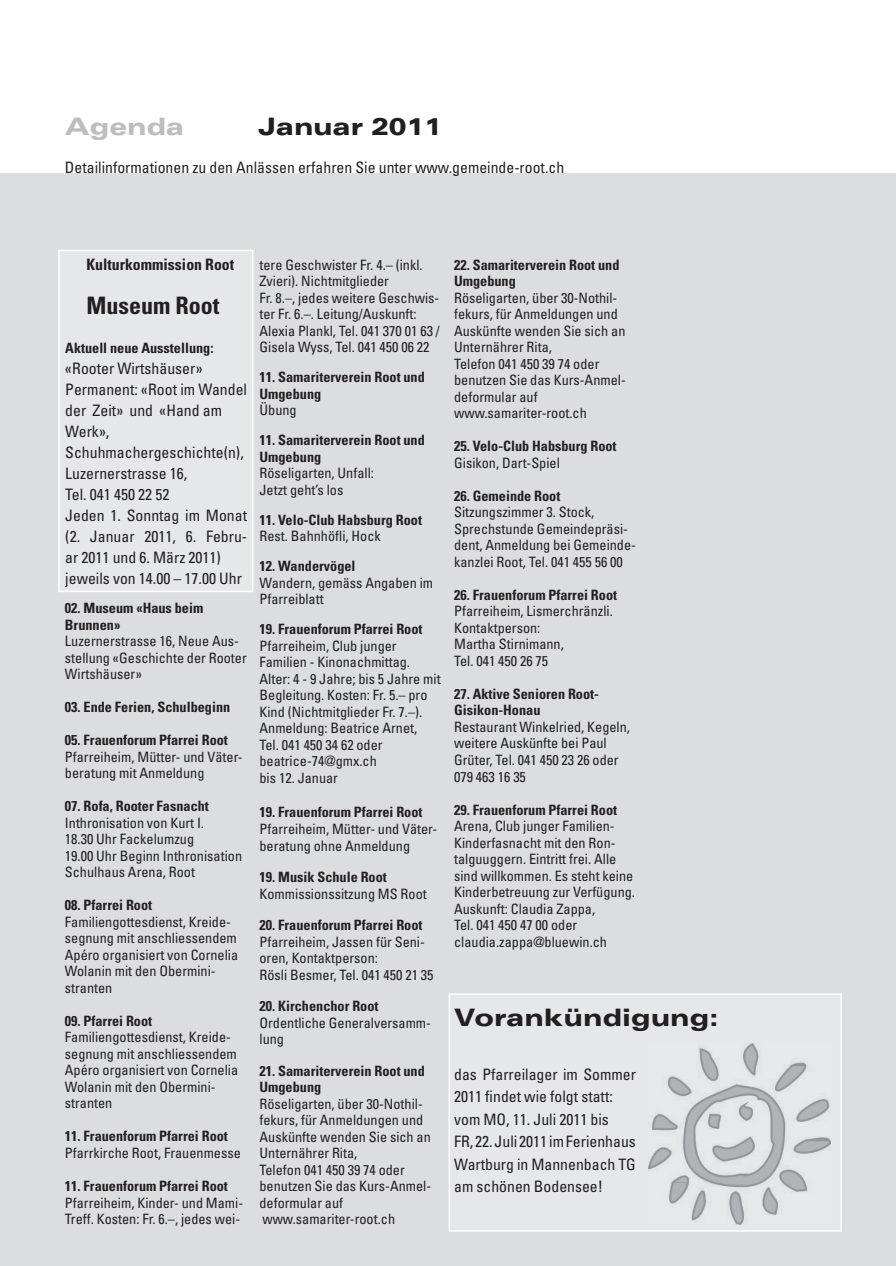
<style>
.page{position:relative;width:896px;height:1266px;background:#fff}
.page>*{position:absolute;margin:0;border:0;box-sizing:border-box;transform-origin:0 0}
.t1{font:900 expanded 24px "Univers";color:#231f20}
.t2{font:700 condensed 24px "Univers";color:#231f20}
.t3{font:900 expanded 24px "Univers";color:#bcbdc0}
.t4{font:condensed 15.75px/21px "Univers";color:#231f20}
.t5{font:700 condensed 15.75px "Univers";color:#231f20}
.t6{font:condensed 14.25px/16.5px "Univers";color:#231f20}
.t7{font:700 condensed 14.25px/16.5px "Univers";color:#231f20}
</style>
<div class="page">
<div style="left:0;top:173px;width:896px;height:1092px;background:#dcdddf"></div>
<div style="left:448px;top:993px;width:394px;height:238px;background:#e6e7e9;border:2px solid #fff"></div>
<div style="left:58px;top:250px;width:195px;height:342px;background:#e6e7e9;border:2px solid #fff"></div>
<img style="left:648px;top:1043px;width:182px;height:180px">
<h1 class="t3" style="left:65px;top:112px;width:121px">Agenda</h1>
<h1 class="t1" style="left:258px;top:112px;width:185px">Januar 2011</h1>
<p class="t4" style="left:65px;top:157px;width:501px">Detailinformationen zu den Anlässen erfahren Sie unter www.gemeinde-root.ch</p>
<p class="t5" style="left:87px;top:255px;width:149px">Kulturkommission Root</p>
<h1 class="t2" style="left:87px;top:290px;width:134px">Museum Root</h1>
<p class="t7" style="left:65px;top:339px;width:150px">Aktuell neue Ausstellung:</p>
<p class="t4" style="left:65px;top:357px;width:183px">«Rooter Wirtshäuser»<br>Permanent: «Root im Wandel der Zeit» und «Hand am<br>Werk»,<br>Schuhmachergeschichte(n),<br>Luzernerstrasse 16,<br>Tel. 041 450 22 52<br>Jeden 1. Sonntag im Monat (2. Januar 2011, 6. Febru&shy;ar 2011 und 6. März 2011) jeweils von 14.00 – 17.00 Uhr</p>
<p class="t7" style="left:65px;top:599px;width:140px">02. Museum «Haus beim<br>Brunnen»</p>
<p class="t6" style="left:65px;top:632px;width:183px">Luzernerstrasse 16, Neue Aus&shy;stellung «Geschichte der Rooter<br>Wirtshäuser»</p>
<p class="t7" style="left:65px;top:698px;width:167px">03. Ende Ferien, Schulbeginn</p>
<p class="t7" style="left:65px;top:731px;width:164px">05. Frauenforum Pfarrei Root</p>
<p class="t6" style="left:65px;top:748px;width:179px">Pfarreiheim, Mütter- und Väter&shy;beratung mit Anmeldung</p>
<p class="t7" style="left:65px;top:797px;width:145px">07. Rofa, Rooter Fasnacht</p>
<p class="t6" style="left:65px;top:814px;width:179px">Inthronisation von Kurt I.<br>18.30 Uhr Fackelumzug<br>19.00 Uhr Beginn Inthronisation<br>Schulhaus Arena, Root</p>
<p class="t7" style="left:65px;top:896px;width:89px">08. Pfarrei Root</p>
<p class="t6" style="left:65px;top:913px;width:175px">Familiengottesdienst, Kreide&shy;segnung mit anschliessendem<br>Apéro organisiert von Cornelia<br>Wolanin mit den Obermini&shy;stranten</p>
<p class="t7" style="left:65px;top:1012px;width:89px">09. Pfarrei Root</p>
<p class="t6" style="left:65px;top:1028px;width:175px">Familiengottesdienst, Kreide&shy;segnung mit anschliessendem<br>Apéro organisiert von Cornelia<br>Wolanin mit den Obermini&shy;stranten</p>
<p class="t7" style="left:65px;top:1127px;width:164px">11. Frauenforum Pfarrei Root</p>
<p class="t6" style="left:65px;top:1144px;width:177px">Pfarrkirche Root, Frauenmesse</p>
<p class="t7" style="left:65px;top:1177px;width:164px">11. Frauenforum Pfarrei Root</p>
<p class="t6" style="left:65px;top:1193px;width:180px">Pfarreiheim, Kinder- und Mami-<br>Treff. Kosten: Fr. 6.–, jedes wei-</p>
<p class="t6" style="left:259px;top:256px;width:182px">tere Geschwister Fr. 4.– (inkl.<br>Zvieri). Nichtmitglieder<br>Fr. 8.–, jedes weitere Geschwis&shy;ter Fr. 6.–. Leitung/Auskunft:<br>Alexia Plankl, Tel. 041 370 01 63 /<br>Gisela Wyss, Tel. 041 450 06 22</p>
<p class="t7" style="left:259px;top:369px;width:167px">11. Samariterverein Root und<br>Umgebung</p>
<p class="t6" style="left:259px;top:401px;width:39px">Übung</p>
<p class="t7" style="left:259px;top:432px;width:167px">11. Samariterverein Root und<br>Umgebung</p>
<p class="t6" style="left:259px;top:464px;width:116px">Röseligarten, Unfall:<br>Jetzt geht’s los</p>
<p class="t7" style="left:259px;top:511px;width:164px">11. Velo-Club Habsburg Root</p>
<p class="t6" style="left:259px;top:527px;width:123px">Rest. Bahnhöfli, Hock</p>
<p class="t7" style="left:259px;top:558px;width:97px">12. Wandervögel</p>
<p class="t6" style="left:259px;top:574px;width:175px">Wandern, gemäss Angaben im<br>Pfarreiblatt</p>
<p class="t7" style="left:259px;top:621px;width:164px">19. Frauenforum Pfarrei Root</p>
<p class="t6" style="left:259px;top:637px;width:183px">Pfarreiheim, Club junger<br>Familien - Kinonachmittag.<br>Alter: 4 - 9 Jahre; bis 5 Jahre mit<br>Begleitung. Kosten: Fr. 5.– pro<br>Kind (Nichtmitglieder Fr. 7.–).<br>Anmeldung: Beatrice Arnet,<br>Tel. 041 450 34 62 oder beatrice-74@gmx.ch<br>bis 12. Januar</p>
<p class="t7" style="left:259px;top:804px;width:164px">19. Frauenforum Pfarrei Root</p>
<p class="t6" style="left:259px;top:820px;width:179px">Pfarreiheim, Mütter- und Väter&shy;beratung ohne Anmeldung</p>
<p class="t7" style="left:259px;top:868px;width:129px">19. Musik Schule Root</p>
<p class="t6" style="left:259px;top:884px;width:169px">Kommissionssitzung MS Root</p>
<p class="t7" style="left:259px;top:916px;width:164px">20. Frauenforum Pfarrei Root</p>
<p class="t6" style="left:259px;top:932px;width:175px">Pfarreiheim, Jassen für Seni&shy;oren, Kontaktperson:<br>Rösli Besmer, Tel. 041 450 21 35</p>
<p class="t7" style="left:259px;top:997px;width:120px">20. Kirchenchor Root</p>
<p class="t6" style="left:259px;top:1013px;width:173px">Ordentliche Generalversamm&shy;lung</p>
<p class="t7" style="left:259px;top:1062px;width:167px">21. Samariterverein Root und<br>Umgebung</p>
<p class="t6" style="left:259px;top:1094px;width:173px">Röseligarten, über 30-Nothil&shy;fekurs, für Anmeldungen und<br>Auskünfte wenden Sie sich an<br>Unternährer Rita,<br>Telefon 041 450 39 74 oder benutzen Sie das Kurs-Anmel&shy;deformular auf www.samariter-root.ch</p>
<p class="t7" style="left:454px;top:256px;width:167px">22. Samariterverein Root und<br>Umgebung</p>
<p class="t6" style="left:454px;top:289px;width:173px">Röseligarten, über 30-Nothil&shy;fekurs, für Anmeldungen und<br>Auskünfte wenden Sie sich an<br>Unternährer Rita,<br>Telefon 041 450 39 74 oder benutzen Sie das Kurs-Anmel&shy;deformular auf www.samariter-root.ch</p>
<p class="t7" style="left:454px;top:438px;width:164px">25. Velo-Club Habsburg Root</p>
<p class="t6" style="left:454px;top:454px;width:107px">Gisikon, Dart-Spiel</p>
<p class="t7" style="left:454px;top:487px;width:108px">26. Gemeinde Root</p>
<p class="t6" style="left:454px;top:503px;width:183px">Sitzungszimmer 3. Stock,<br>Sprechstunde Gemeindepräsi&shy;dent, Anmeldung bei Gemeinde&shy;kanzlei Root, Tel. 041 455 56 00</p>
<p class="t7" style="left:454px;top:586px;width:164px">26. Frauenforum Pfarrei Root</p>
<p class="t6" style="left:454px;top:602px;width:160px">Pfarreiheim, Lismerchränzli.<br>Kontaktperson:<br>Martha Stirnimann,<br>Tel. 041 450 26 75</p>
<p class="t7" style="left:454px;top:685px;width:146px">27. Aktive Senioren Root-<br>Gisikon-Honau</p>
<p class="t6" style="left:454px;top:718px;width:177px">Restaurant Winkelried, Kegeln, weitere Auskünfte bei Paul<br>Grüter, Tel. 041 450 23 26 oder<br>079 463 16 35</p>
<p class="t7" style="left:454px;top:801px;width:164px">29. Frauenforum Pfarrei Root</p>
<p class="t6" style="left:454px;top:817px;width:182px">Arena, Club junger Familien-<br>Kinderfasnacht mit den Ron&shy;talguuggern. Eintritt frei. Alle sind willkommen. Es steht keine<br>Kinderbetreuung zur Verfügung.<br>Auskunft: Claudia Zappa,<br>Tel. 041 450 47 00 oder claudia.zappa@bluewin.ch</p>
<h1 class="t1" style="left:454px;top:1002px;width:266px">Vorankündigung:</h1>
<p class="t4" style="left:454px;top:1062px;width:183px;line-height:22.5px">das Pfarreilager im Sommer<br>2011 findet wie folgt statt: vom MO, 11. Juli 2011 bis<br>FR, 22. Juli 2011 im Ferienhaus<br>Wartburg in Mannenbach TG am schönen Bodensee!</p>
</div>
